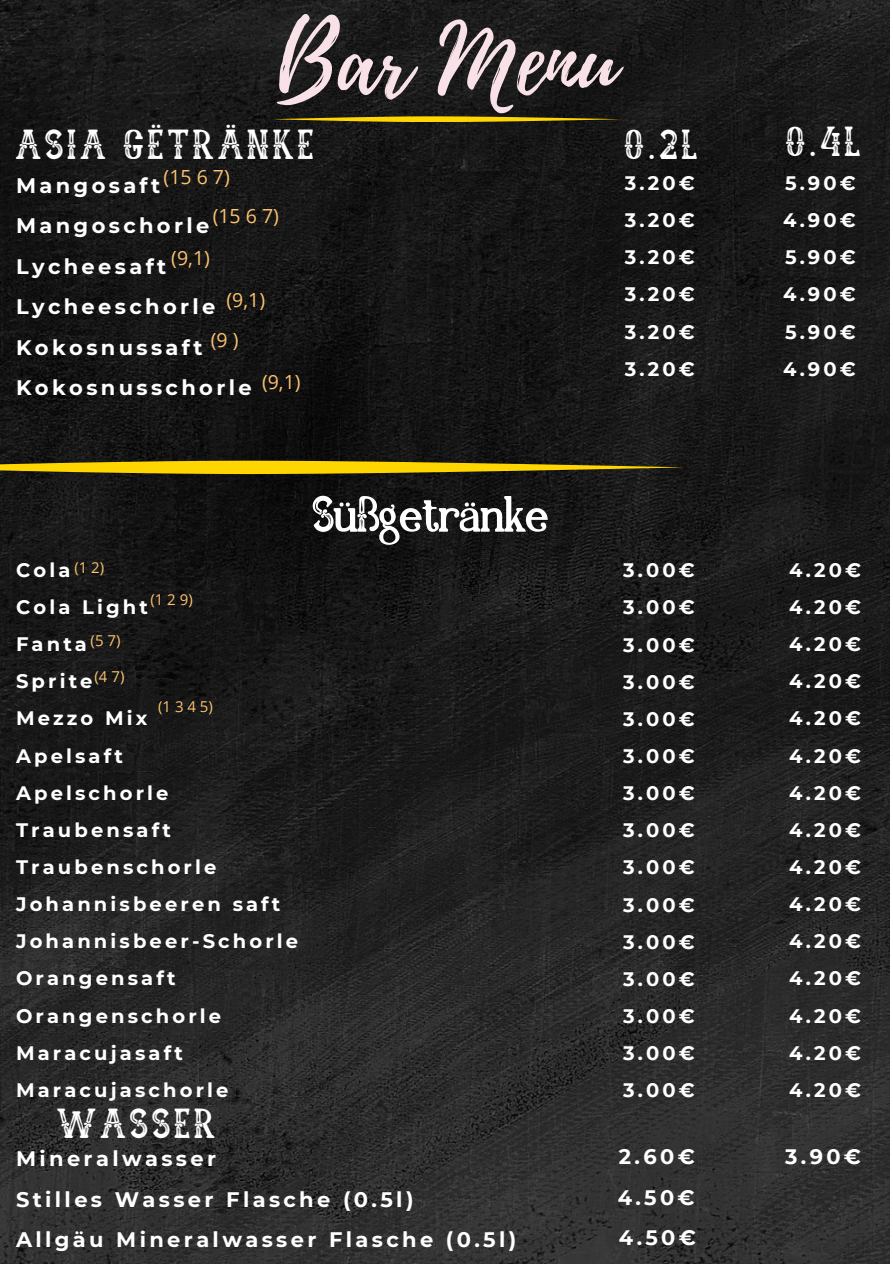
<style>
.page{position:relative;width:893px;height:1264px;background:#fff}
.page>*{position:absolute;margin:0;border:0;box-sizing:border-box;transform-origin:0 0}
.t1{font:94.95px "Playlist Script";color:#f8e1e7}
.t2{font:51px "ALITIDE";color:#fff}
.t3{font:42px "ALITIDE";letter-spacing:.12em;color:#fff}
.t4{font:700 21px "Montserrat";letter-spacing:.16em;color:#fff}
.t5{font:700 20.85px "Montserrat";letter-spacing:.16em;color:#fff}
.t6{font:700 19.5px "Montserrat";letter-spacing:.16em;color:#fff}
.t7{font:19.5px "Open Sans";color:#fbc270}
.t8{font:15px "Open Sans";color:#fbc270}
</style>
<div class="page">
<img style="left:0;top:0;width:889px;height:1263px">
<svg style="left:272px;top:116px;width:349px;height:6px;background:#9d8509"></svg>
<svg style="left:0;top:460px;width:684px;height:14px;background:#ab9107"></svg>
<p class="t1" style="left:277px;top:-7px;width:341px">Bar Menu</p>
<p class="t3" style="left:16px;top:120px;width:298px">ASIA GËTRÄNKE</p>
<p class="t4" style="left:16px;top:172px;width:146px">Mangosaft</p>
<p class="t4" style="left:16px;top:213px;width:195px">Mangoschorle</p>
<p class="t4" style="left:16px;top:253px;width:152px">Lycheesaft</p>
<p class="t4" style="left:16px;top:294px;width:201px">Lycheeschorle</p>
<p class="t4" style="left:16px;top:334px;width:188px">Kokosnussaft</p>
<p class="t4" style="left:16px;top:375px;width:237px">Kokosnusschorle</p>
<p class="t3" style="left:624px;top:120px;width:73px">0.2L</p>
<p class="t3" style="left:786px;top:118px;width:75px">0.4L</p>
<p class="t6" style="left:625px;top:171px;width:71px">3.20€</p>
<p class="t6" style="left:625px;top:208px;width:71px">3.20€</p>
<p class="t6" style="left:625px;top:245px;width:71px">3.20€</p>
<p class="t6" style="left:625px;top:282px;width:71px">3.20€</p>
<p class="t6" style="left:625px;top:320px;width:71px">3.20€</p>
<p class="t6" style="left:625px;top:357px;width:71px">3.20€</p>
<p class="t7" style="left:163px;top:163px;width:68px">(15 6 7)</p>
<p class="t7" style="left:213px;top:202px;width:68px">(15 6 7)</p>
<p class="t7" style="left:171px;top:244px;width:40px">(9,1)</p>
<p class="t7" style="left:226px;top:286px;width:40px">(9,1)</p>
<p class="t7" style="left:211px;top:326px;width:29px">(9 )</p>
<p class="t7" style="left:262px;top:368px;width:40px">(9,1)</p>
<p class="t6" style="left:785px;top:171px;width:72px">5.90€</p>
<p class="t6" style="left:783px;top:208px;width:74px">4.90€</p>
<p class="t6" style="left:785px;top:245px;width:72px">5.90€</p>
<p class="t6" style="left:783px;top:282px;width:74px">4.90€</p>
<p class="t6" style="left:785px;top:320px;width:72px">5.90€</p>
<p class="t6" style="left:783px;top:357px;width:74px">4.90€</p>
<p class="t8" style="left:74px;top:557px;width:31px">(1 2)</p>
<p class="t6" style="left:16px;top:558px;width:56px">Cola</p>
<p class="t6" style="left:16px;top:595px;width:133px">Cola Light</p>
<p class="t6" style="left:16px;top:632px;width:72px">Fanta</p>
<p class="t6" style="left:16px;top:669px;width:78px">Sprite</p>
<p class="t6" style="left:16px;top:706px;width:133px">Mezzo Mix</p>
<p class="t6" style="left:16px;top:743px;width:108px">Apelsaft</p>
<p class="t6" style="left:16px;top:780px;width:154px">Apelschorle</p>
<p class="t6" style="left:16px;top:818px;width:156px">Traubensaft</p>
<p class="t6" style="left:16px;top:855px;width:202px">Traubenschorle</p>
<p class="t6" style="left:16px;top:892px;width:266px">Johannisbeeren saft</p>
<p class="t6" style="left:16px;top:929px;width:284px">Johannisbeer-Schorle</p>
<p class="t6" style="left:16px;top:966px;width:161px">Orangensaft</p>
<p class="t6" style="left:16px;top:1003px;width:207px">Orangenschorle</p>
<p class="t6" style="left:16px;top:1040px;width:168px">Maracujasaft</p>
<p class="t6" style="left:16px;top:1077px;width:214px">Maracujaschorle</p>
<p class="t8" style="left:150px;top:589px;width:44px">(1 2 9)</p>
<p class="t8" style="left:91px;top:630px;width:31px">(5 7)</p>
<p class="t8" style="left:94px;top:666px;width:31px">(4 7)</p>
<p class="t8" style="left:158px;top:696px;width:56px">(1345)</p>
<p class="t2" style="left:312px;top:485px;width:237px">Süßgetränke</p>
<p class="t3" style="left:57px;top:1099px;width:159px">WASSER</p>
<p class="t4" style="left:16px;top:1145px;width:201px">Mineralwasser</p>
<p class="t4" style="left:16px;top:1186px;width:399px">Stilles Wasser Flasche (0.5l)</p>
<p class="t4" style="left:16px;top:1226px;width:501px">Allgäu Mineralwasser Flasche (0.5l)</p>
<p class="t6" style="left:623px;top:558px;width:73px">3.00€</p>
<p class="t6" style="left:623px;top:595px;width:73px">3.00€</p>
<p class="t6" style="left:623px;top:632px;width:73px">3.00€</p>
<p class="t6" style="left:623px;top:669px;width:73px">3.00€</p>
<p class="t6" style="left:623px;top:707px;width:73px">3.00€</p>
<p class="t6" style="left:623px;top:744px;width:73px">3.00€</p>
<p class="t6" style="left:623px;top:781px;width:73px">3.00€</p>
<p class="t6" style="left:623px;top:818px;width:73px">3.00€</p>
<p class="t6" style="left:623px;top:855px;width:73px">3.00€</p>
<p class="t6" style="left:623px;top:892px;width:73px">3.00€</p>
<p class="t6" style="left:623px;top:929px;width:73px">3.00€</p>
<p class="t6" style="left:623px;top:966px;width:73px">3.00€</p>
<p class="t6" style="left:623px;top:1004px;width:73px">3.00€</p>
<p class="t6" style="left:623px;top:1041px;width:73px">3.00€</p>
<p class="t6" style="left:623px;top:1078px;width:73px">3.00€</p>
<p class="t6" style="left:789px;top:558px;width:73px">4.20€</p>
<p class="t6" style="left:789px;top:595px;width:73px">4.20€</p>
<p class="t6" style="left:789px;top:632px;width:73px">4.20€</p>
<p class="t6" style="left:789px;top:669px;width:73px">4.20€</p>
<p class="t6" style="left:789px;top:706px;width:73px">4.20€</p>
<p class="t6" style="left:789px;top:743px;width:73px">4.20€</p>
<p class="t6" style="left:789px;top:780px;width:73px">4.20€</p>
<p class="t6" style="left:789px;top:818px;width:73px">4.20€</p>
<p class="t6" style="left:789px;top:855px;width:73px">4.20€</p>
<p class="t6" style="left:789px;top:892px;width:73px">4.20€</p>
<p class="t6" style="left:789px;top:929px;width:73px">4.20€</p>
<p class="t6" style="left:789px;top:966px;width:73px">4.20€</p>
<p class="t6" style="left:789px;top:1003px;width:73px">4.20€</p>
<p class="t6" style="left:789px;top:1040px;width:73px">4.20€</p>
<p class="t6" style="left:789px;top:1077px;width:73px">4.20€</p>
<p class="t5" style="left:619px;top:1143px;width:77px">2.60€</p>
<p class="t5" style="left:785px;top:1143px;width:77px">3.90€</p>
<p class="t5" style="left:617px;top:1184px;width:79px">4.50€</p>
<p class="t5" style="left:619px;top:1225px;width:79px">4.50€</p>
</div>
